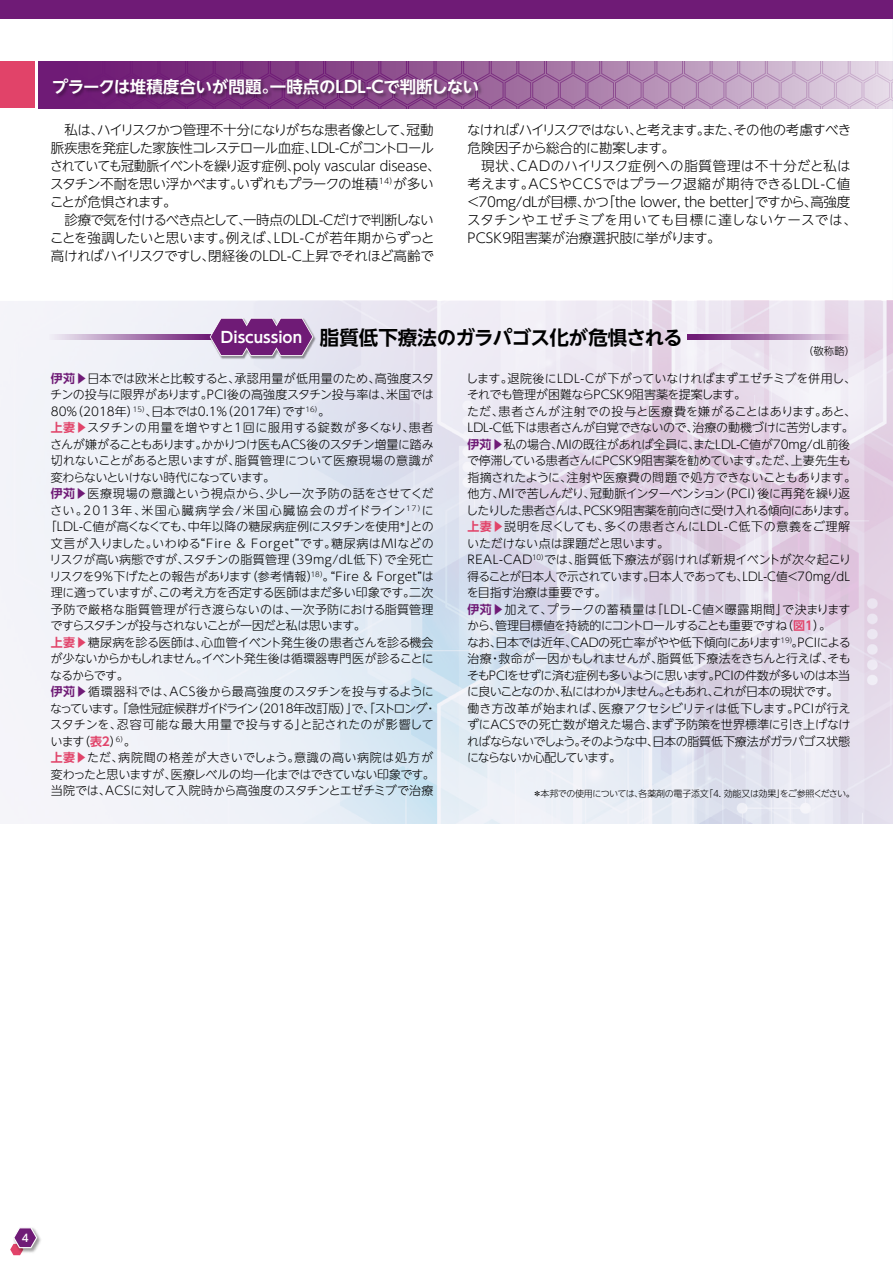
<style>
.page{position:relative;width:893px;height:1263px;background:#fff}
.page>*{position:absolute;margin:0;border:0;box-sizing:border-box;transform-origin:0 0}
.t1{font:700 19.5px "UD Shin Go NT Pr 6 N De";letter-spacing:-.02em;color:#000}
.t2{font:700 16.5px "UD Shin Go NT Pr 6 N De";letter-spacing:-.01em;color:#fff}
.t3{font:300 13.5px/18px "UD Shin Go NT Pr 6 N";color:#000}
.t4{font:300 13.5px/18px "UD Shin Go NT Pr 6 N";letter-spacing:-.045em;color:#000}
.t5{font:300 13.5px/18px "UD Shin Go NT Pr 6 N";letter-spacing:-.02em;color:#000;text-align:justify}
.t6{font:300 13.5px/18px "UD Shin Go NT Pr 6 N";letter-spacing:-.06em;color:#000}
.t7{font:300 12px/16.5px "UD Shin Go NT Pr 6 N";letter-spacing:-.02em;color:#000}
.t8{font:300 12px "UD Shin Go NT Pr 6 N";letter-spacing:.015em;color:#000}
.t9{font:300 12px "UD Shin Go NT Pr 6 N";letter-spacing:-.07em;color:#000}
.t10{font:300 12px "UD Shin Go NT Pr 6 N";color:#000}
.t11{font:300 12px "UD Shin Go NT Pr 6 N";letter-spacing:.045em;color:#000}
.t12{font:300 12px "UD Shin Go NT Pr 6 N";letter-spacing:.01em;color:#000}
.t13{font:300 12px "UD Shin Go NT Pr 6 N";letter-spacing:.12em;color:#000}
.t14{font:300 12px "UD Shin Go NT Pr 6 N";letter-spacing:-.04em;color:#000}
.t15{font:300 12px "UD Shin Go NT Pr 6 N";letter-spacing:-.045em;color:#000}
.t16{font:300 12px "UD Shin Go NT Pr 6 N";letter-spacing:-.055em;color:#000}
.t17{font:300 12px "UD Shin Go NT Pr 6 N";letter-spacing:.03em;color:#000}
.t18{font:300 12px "UD Shin Go NT Pr 6 N";letter-spacing:.02em;color:#000}
.t19{font:300 12px "UD Shin Go NT Pr 6 N";letter-spacing:.035em;color:#000}
.t20{font:300 10.5px "UD Shin Go NT Pr 6 N";color:#000}
.t21{font:500 10.5px "UD Shin Go NT Pr 6 N";color:#fff}
.t22{font:300 9px "UD Shin Go NT Pr 6 N";letter-spacing:-.035em;color:#000}
.s1{font-size:15.15px;color:#fff}
.s2{font-family:"UD Shin Go NT Pr 6 N De";font-weight:700;color:#6f1b76}
.s3{font-family:"UD Shin Go NT Pr 6 N De";font-weight:700;color:#e14369}
</style>
<div class="page">
<img style="left:37px;top:1233px;width:4px;height:15px">
<svg style="left:10px;top:1227px;width:27px;height:28px"></svg>
<div style="left:0;top:0;width:893px;height:19px;background:#6f1b76"></div>
<img style="left:0;top:301px;width:893px;height:523px">
<svg style="left:50px;top:335px;width:159px;height:4px"></svg>
<svg style="left:688px;top:335px;width:161px;height:4px"></svg>
<img style="left:209px;top:317px;width:108px;height:42px">
<svg style="left:210px;top:318px;width:103px;height:38px;background:#84408b"></svg>
<svg style="left:38px;top:61px;width:855px;height:48px;background:#a879a9"></svg>
<img style="left:50px;top:76px;width:436px;height:29px">
<div style="left:0;top:61px;width:35px;height:47px;background:#e14369"></div>
<h2 class="t2" style="left:52px;top:73px;width:429px">プラークは堆積度合いが問題。一時点のLDL-Cで判断しない</h2>
<p class="t4" style="left:50px;top:120px;width:391px;text-indent:14px">私は、ハイリスクかつ管理不十分になりがちな患者像として、冠動脈疾患を発症した家族性コレステロール血症、LDL-Cがコントロールされていても冠動脈イベントを繰り返す症例、poly vascular disease、スタチン不耐を思い浮かべます。いずれもプラークの堆積<sup>14）</sup>が多いことが危惧されます。</p>
<p class="t5" style="left:50px;top:210px;width:386px;text-indent:14px">診療で気を付けるべき点として、一時点のLDL-Cだけで判断しないことを強調したいと思います。例えば、LDL-Cが若年期からずっと高ければハイリスクですし、閉経後のLDL-C上昇でそれほど高齢で</p>
<p class="t6" style="left:467px;top:120px;width:385px">なければハイリスクではない、と考えます。また、その他の考慮すべき危険因子から総合的に勘案します。</p>
<p class="t3" style="left:466px;top:156px;width:392px;text-indent:15px">現状、CADのハイリスク症例への脂質管理は不十分だと私は考えます。ACSやCCSではプラーク退縮が期待できるLDL-C値＜70mg/dLが目標、かつ「the lower, the better」ですから、高強度スタチンやエゼチミブを用いても目標に達しないケースでは、PCSK9阻害薬が治療選択肢に挙がります。</p>
<h1 class="t1" style="left:221px;top:322px;width:463px"><span class="s1">Discussion</span> 脂質低下療法のガラパゴス化が危惧される</h1>
<p class="t20" style="left:803px;top:343px;width:54px">（敬称略）</p>
<p class="t12" style="left:51px;top:368px;width:385px"><span class="s2">伊苅▶</span>日本では欧米と比較すると、承認用量が低用量のため、高強度スタ</p>
<p class="t7" style="left:50px;top:386px;width:385px">チンの投与に限界があります。PCI後の高強度スタチン投与率は、米国では</p>
<p class="t10" style="left:51px;top:401px;width:281px">80％（2018年）<sup>15）</sup>、日本では0.1％（2017年）です<sup>16）</sup>。</p>
<p class="t17" style="left:51px;top:418px;width:384px"><span class="s3">上妻▶</span>スタチンの用量を増やすと1回に服用する錠数が多くなり、患者</p>
<p class="t7" style="left:50px;top:435px;width:385px">さんが嫌がることもあります。かかりつけ医もACS後のスタチン増量に踏み</p>
<p class="t8" style="left:51px;top:451px;width:384px">切れないことがあると思いますが、脂質管理について医療現場の意識が</p>
<p class="t9" style="left:51px;top:467px;width:226px">変わらないといけない時代になっています。</p>
<p class="t18" style="left:51px;top:484px;width:384px"><span class="s2">伊苅▶</span>医療現場の意識という視点から、少し一次予防の話をさせてくだ</p>
<p class="t13" style="left:50px;top:500px;width:385px">さい。2013年、米国心臓病学会/米国心臓協会のガイドライン<sup>17）</sup>に</p>
<p class="t10" style="left:45px;top:517px;width:390px">「LDL-C値が高くなくても、中年以降の糖尿病症例にスタチンを使用<sup>＊</sup>」との</p>
<p class="t11" style="left:51px;top:533px;width:384px">文言が入りました。いわゆる“Fire &amp; Forget”です。糖尿病はMIなどの</p>
<p class="t12" style="left:50px;top:550px;width:385px">リスクが高い病態ですが、スタチンの脂質管理（39mg/dL低下）で全死亡</p>
<p class="t8" style="left:50px;top:566px;width:386px">リスクを9%下げたとの報告があります（参考情報）<sup>18）</sup>。“Fire &amp; Forget”は</p>
<p class="t14" style="left:51px;top:583px;width:384px">理に適っていますが、この考え方を否定する医師はまだ多い印象です。二次</p>
<p class="t8" style="left:51px;top:599px;width:384px">予防で厳格な脂質管理が行き渡らないのは、一次予防における脂質管理</p>
<p class="t9" style="left:50px;top:616px;width:317px">ですらスタチンが投与されないことが一因だと私は思います。</p>
<p class="t7" style="left:51px;top:633px;width:384px"><span class="s3">上妻▶</span>糖尿病を診る医師は、心血管イベント発生後の患者さんを診る機会</p>
<p class="t15" style="left:51px;top:649px;width:385px">が少ないからかもしれません。イベント発生後は循環器専門医が診ることに</p>
<p class="t7" style="left:50px;top:666px;width:80px">なるからです。</p>
<p class="t8" style="left:51px;top:682px;width:385px"><span class="s2">伊苅▶</span>循環器科では、ACS後から最高強度のスタチンを投与するように</p>
<p class="t9" style="left:50px;top:698px;width:388px">なっています。「急性冠症候群ガイドライン（2018年改訂版）」で、「ストロング・</p>
<p class="t19" style="left:50px;top:715px;width:385px">スタチンを、忍容可能な最大用量で投与する」と記されたのが影響して</p>
<p class="t7" style="left:50px;top:732px;width:87px">います（<span class="s3">表２</span>）<sup>6）</sup>。</p>
<p class="t11" style="left:51px;top:748px;width:384px"><span class="s3">上妻▶</span>ただ、病院間の格差が大きいでしょう。意識の高い病院は処方が</p>
<p class="t16" style="left:51px;top:764px;width:386px">変わったと思いますが、医療レベルの均一化まではできていない印象です。</p>
<p class="t7" style="left:51px;top:782px;width:384px">当院では、ACSに対して入院時から高強度のスタチンとエゼチミブで治療</p>
<p class="t7" style="left:466px;top:369px;width:391px">します。退院後にLDL-Cが下がっていなければまずエゼチミブを併用し、それでも管理が困難ならPCSK9阻害薬を提案します。<br>ただ、患者さんが注射での投与と医療費を嫌がることはあります。あと、LDL-C低下は患者さんが自覚できないので、治療の動機づけに苦労します。<span class="s2">伊苅▶</span>私の場合、MIの既往があれば全員に、またLDL-C値が70mg/dL前後で停滞している患者さんにPCSK9阻害薬を勧めています。ただ、上妻先生も指摘されたように、注射や医療費の問題で処方できないこともあります。他方、MIで苦しんだり、冠動脈インターベンション（PCI）後に再発を繰り返したりした患者さんは、PCSK9阻害薬を前向きに受け入れる傾向にあります。<span class="s3">上妻▶</span>説明を尽くしても、多くの患者さんにLDL-C低下の意義をご理解いただけない点は課題だと思います。<br>REAL-CAD<sup>10）</sup>では、脂質低下療法が弱ければ新規イベントが次々起こり得ることが日本人で示されています。日本人であっても、LDL-C値＜70ｍg/dLを目指す治療は重要です。<br><span class="s2">伊苅▶</span>加えて、プラークの蓄積量は「LDL-C値×曝露期間」で決まりますから、管理目標値を持続的にコントロールすることも重要ですね（<span class="s3">図1</span>）。<br>なお、日本では近年、CADの死亡率がやや低下傾向にあります<sup>19）</sup>。PCIによる治療・救命が一因かもしれませんが、脂質低下療法をきちんと行えば、そもそもPCIをせずに済む症例も多いように思います。PCIの件数が多いのは本当に良いことなのか、私にはわかりません。ともあれ、これが日本の現状です。<br>働き方改革が始まれば、医療アクセシビリティは低下します。PCIが行えずにACSでの死亡数が増えた場合、まず予防策を世界標準に引き上げなければならないでしょう。そのような中、日本の脂質低下療法がガラパゴス状態にならないか心配しています。</p>
<p class="t22" style="left:533px;top:787px;width:323px">＊本邦での使用については、各薬剤の電子添文「4. 効能又は効果」をご参照ください。</p>
<p class="t21" style="left:22px;top:1229px;width:8px">4</p>
</div>
